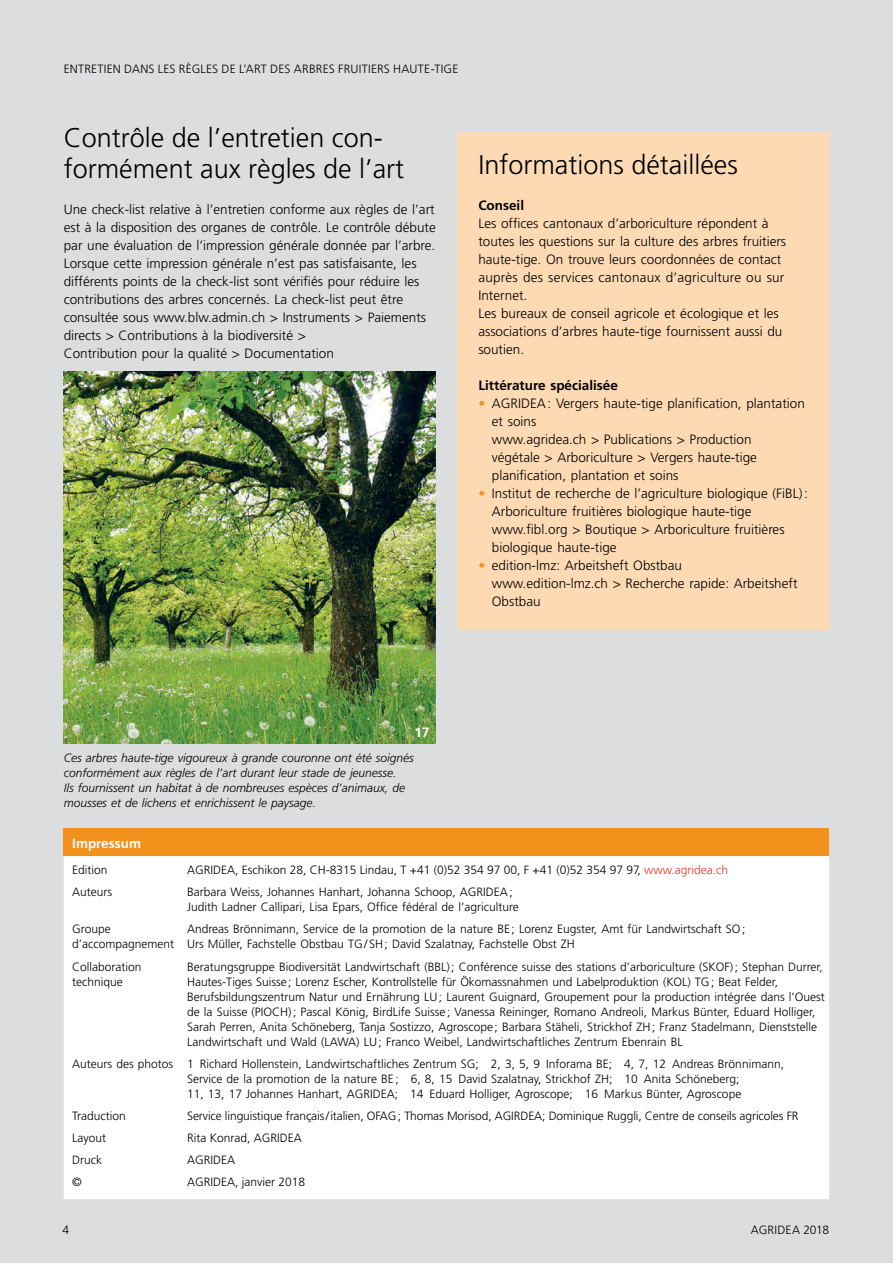
<style>
.page{position:relative;width:893px;height:1263px;background:#dcddde}
.page>*{position:absolute;margin:0;border:0;box-sizing:border-box;transform-origin:0 0}
._08_18Pt_Untertitel{font:300 27px/31.5px "Frutiger";color:#000}
._07_9Pt_Grundtext_Kä{font:300 13.5px/18px "Frutiger";color:#000}
._07_9Pt_Grundtext_Kä-2{font:700 13.5px "Frutiger";color:#000}
._07_9Pt_Grundtext_Kä-3{font:700 13.5px "Frutiger";color:#fff}
.C_Fliesstext{font:700 13.5px "Frutiger";color:#fff}
._07_9Pt_Grundtext_Kä-4{font:300 12px/15px "Frutiger";color:#000}
._8_auf_10_ks{font:italic 300 12px/15px "Frutiger";color:#000}
._05_8Pt_Impressum{font:300 12px "Frutiger";color:#000}
.s1{color:#f3911d}
.s2{color:#ee3524}
</style>
<div class="page">
<div style="left:457px;top:132px;width:372px;height:497px;background:#fddab4"></div>
<img style="left:64px;top:372px;width:372px;height:372px">
<div style="left:64px;top:829px;width:765px;height:27px;background:#f3911d"></div>
<div style="left:64px;top:856px;width:765px;height:343px;background:#fff"></div>
<p class="_07_9Pt_Grundtext_Kä-4" style="left:64px;top:62px;width:396px">ENTRETIEN DANS LES RÈGLES DE L’ART DES ARBRES FRUITIERS HAUTE-TIGE</p>
<p class="_08_18Pt_Untertitel" style="left:64px;top:121px;width:342px">Contrôle de l’entretien con&shy;formément aux règles de l’art</p>
<p class="_07_9Pt_Grundtext_Kä" style="left:64px;top:200px;width:373px">Une check-list relative à l’entretien conforme aux règles de l’art est à la disposition des organes de contrôle. Le contrôle débute par une évaluation de l’impression générale donnée par l’arbre.<br>Lorsque cette impression générale n’est pas satisfaisante, les différents points de la check-list sont vérifiés pour réduire les contributions des arbres concernés. La check-list peut être consultée sous www.blw.admin.ch &gt; Instruments &gt; Paiements directs &gt; Contributions à la biodiversité &gt;<br>Contribution pour la qualité &gt; Documentation</p>
<p class="_08_18Pt_Untertitel" style="left:478px;top:149px;width:261px">Informations détaillées</p>
<p class="_07_9Pt_Grundtext_Kä-2" style="left:478px;top:198px;width:47px">Conseil</p>
<p class="_07_9Pt_Grundtext_Kä" style="left:478px;top:215px;width:309px">Les offices cantonaux d’arboriculture répondent à toutes les questions sur la culture des arbres fruitiers haute-tige. On trouve leurs coordonnées de contact auprès des services cantonaux d’agriculture ou sur Internet.</p>
<p class="_07_9Pt_Grundtext_Kä" style="left:478px;top:305px;width:305px">Les bureaux de conseil agricole et écologique et les associations d’arbres haute-tige fournissent aussi du soutien.</p>
<p class="_07_9Pt_Grundtext_Kä-2" style="left:478px;top:378px;width:141px">Littérature spécialisée</p>
<p class="_07_9Pt_Grundtext_Kä" style="left:492px;top:395px;width:314px;text-indent:-14px"><span class="s1">•</span> AGRIDEA: Vergers haute-tige planification, plantation et soins<br>www.agridea.ch &gt; Publications &gt; Production<br>végétale &gt; Arboriculture &gt; Vergers haute-tige planification, plantation et soins</p>
<p class="_07_9Pt_Grundtext_Kä" style="left:492px;top:485px;width:318px;text-indent:-14px"><span class="s1">•</span> Institut de recherche de l’agriculture biologique (FiBL):<br>Arboriculture fruitières biologique haute-tige www.fibl.org &gt; Boutique &gt; Arboriculture fruitières biologique haute-tige</p>
<p class="_07_9Pt_Grundtext_Kä" style="left:492px;top:557px;width:307px;text-indent:-13px"><span class="s1">•</span> edition-lmz: Arbeitsheft Obstbau www.edition-lmz.ch &gt; Recherche rapide: Arbeitsheft<br>Obstbau</p>
<p class="C_Fliesstext" style="left:414px;top:725px;width:17px">17</p>
<p class="_8_auf_10_ks" style="left:64px;top:750px;width:351px">Ces arbres haute-tige vigoureux à grande couronne ont été soignés conformément aux règles de l’art durant leur stade de jeunesse.<br>Ils fournissent un habitat à de nombreuses espèces d’animaux, de mousses et de lichens et enrichissent le paysage.</p>
<p class="_07_9Pt_Grundtext_Kä-3" style="left:72px;top:835px;width:70px">Impressum</p>
<p class="_07_9Pt_Grundtext_Kä-4" style="left:72px;top:862px;width:37px">Edition</p>
<p class="_07_9Pt_Grundtext_Kä-4" style="left:187px;top:862px;width:542px">AGRIDEA, Eschikon 28, CH-8315 Lindau, T +41 (0)52 354 97 00, F +41 (0)52 354 97 97, <span class="s2">www.agridea.ch</span></p>
<p class="_07_9Pt_Grundtext_Kä-4" style="left:72px;top:884px;width:42px">Auteurs</p>
<p class="_07_9Pt_Grundtext_Kä-4" style="left:187px;top:884px;width:333px">Barbara Weiss, Johannes Hanhart, Johanna Schoop, AGRIDEA;<br>Judith Ladner Callipari, Lisa Epars, Office fédéral de l’agriculture</p>
<p class="_07_9Pt_Grundtext_Kä-4" style="left:72px;top:922px;width:104px">Groupe d’accompagnement</p>
<p class="_07_9Pt_Grundtext_Kä-4" style="left:187px;top:922px;width:560px">Andreas Brönnimann, Service de la promotion de la nature BE ; Lorenz Eugster, Amt für Landwirtschaft SO;<br>Urs Müller, Fachstelle Obstbau TG/SH; David Szalatnay, Fachstelle Obst ZH</p>
<p class="_07_9Pt_Grundtext_Kä-4" style="left:72px;top:959px;width:71px">Collaboration</p>
<p class="_07_9Pt_Grundtext_Kä-4" style="left:72px;top:974px;width:52px">technique</p>
<p class="_07_9Pt_Grundtext_Kä-4" style="left:187px;top:959px;width:639px">Beratungsgruppe Biodiversität Landwirtschaft (BBL); Conférence suisse des stations d’arboriculture (SKOF); Stephan Durrer, Hautes-Tiges Suisse; Lorenz Escher, Kontrollstelle für Ökomassnahmen und Labelproduktion (KOL) TG; Beat Felder, Berufsbildungszentrum Natur und Ernährung LU; Laurent Guignard, Groupement pour la production intégrée dans l’Ouest de la Suisse (PIOCH); Pascal König, BirdLife Suisse ; Vanessa Reininger, Romano Andreoli, Markus Bünter, Eduard Holliger, Sarah Perren, Anita Schöneberg, Tanja Sostizzo, Agroscope ; Barbara Stäheli, Strickhof ZH; Franz Stadelmann, Dienststelle Landwirtschaft und Wald (LAWA) LU; Franco Weibel, Landwirtschaftliches Zentrum Ebenrain BL</p>
<p class="_07_9Pt_Grundtext_Kä-4" style="left:72px;top:1056px;width:103px">Auteurs des photos</p>
<p class="_07_9Pt_Grundtext_Kä-4" style="left:187px;top:1056px;width:598px">1 Richard Hollenstein, Landwirtschaftliches Zentrum SG; 2, 3, 5, 9 Inforama BE; 4, 7, 12 Andreas Brönnimann,<br>Service de la promotion de la nature BE ; 6, 8, 15 David Szalatnay, Strickhof ZH; 10 Anita Schöneberg;<br>11, 13, 17 Johannes Hanhart, AGRIDEA; 14 Eduard Holliger, Agroscope; 16 Markus Bünter, Agroscope</p>
<p class="_07_9Pt_Grundtext_Kä-4" style="left:72px;top:1108px;width:55px">Traduction</p>
<p class="_07_9Pt_Grundtext_Kä-4" style="left:187px;top:1108px;width:613px">Service linguistique français/italien, OFAG; Thomas Morisod, AGIRDEA; Dominique Ruggli, Centre de conseils agricoles FR</p>
<p class="_07_9Pt_Grundtext_Kä-4" style="left:72px;top:1130px;width:35px">Layout</p>
<p class="_07_9Pt_Grundtext_Kä-4" style="left:187px;top:1130px;width:116px">Rita Konrad, AGRIDEA</p>
<p class="_05_8Pt_Impressum" style="left:72px;top:1153px;width:31px">Druck</p>
<p class="_05_8Pt_Impressum" style="left:187px;top:1153px;width:50px">AGRIDEA</p>
<p class="_05_8Pt_Impressum" style="left:72px;top:1175px;width:11px">©</p>
<p class="_05_8Pt_Impressum" style="left:187px;top:1175px;width:120px">AGRIDEA, janvier 2018</p>
<p class="_07_9Pt_Grundtext_Kä-4" style="left:62px;top:1222px;width:8px">4</p>
<p class="_07_9Pt_Grundtext_Kä-4" style="left:751px;top:1222px;width:80px">AGRIDEA 2018</p>
</div>
